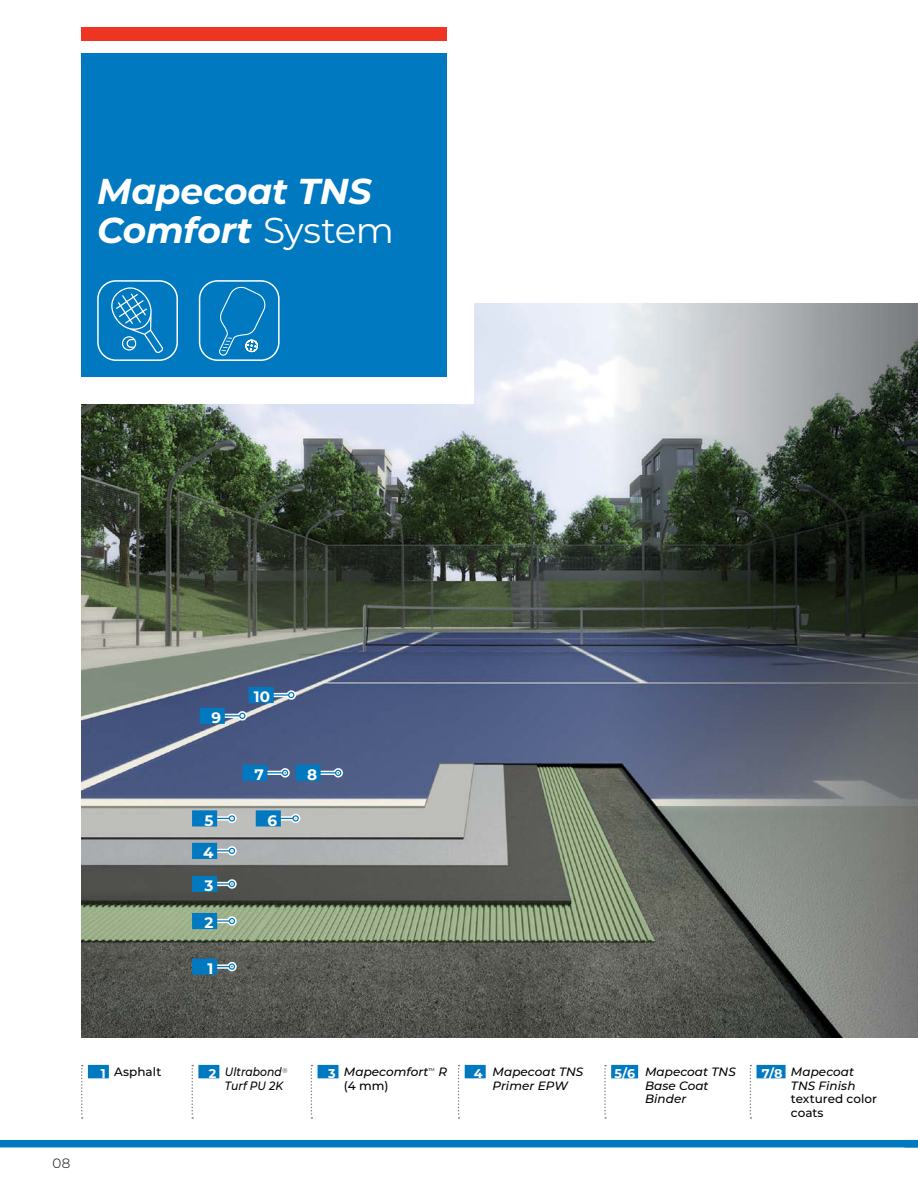
<style>
.page{position:relative;width:918px;height:1188px;background:#fff}
.page>*{position:absolute;margin:0;border:0;box-sizing:border-box;transform-origin:0 0}
.t1{font:italic 700 36px/39px "Montserrat";letter-spacing:-.005em;color:#fff}
.t2{font:700 15.15px "Montserrat";color:#fff}
.t3{font:300 13.5px "Montserrat";color:#000}
.t4{font:italic 500 12px/13.5px "Montserrat";letter-spacing:.005em;color:#000}
.t5{font:500 12px/13.5px "Montserrat";letter-spacing:.005em;color:#000}
.t6{font:italic 500 12px/13.5px "Montserrat";letter-spacing:.005em;color:#000;scale:.9 1}
.s1{font-weight:400;font-style:normal}
.s2{font-weight:700;font-size:12.75px;color:#fff}
.s3{font-weight:700;font-style:normal;font-size:12.75px;color:#fff}
.s4{font-style:normal}
</style>
<div class="page">
<div style="left:0;top:1140px;width:918px;height:7px;background:#0079c1"></div>
<img style="left:81px;top:303px;width:837px;height:735px">
<svg style="left:192px;top:959px;width:46px;height:16px"></svg>
<svg style="left:192px;top:913px;width:46px;height:16px"></svg>
<svg style="left:192px;top:876px;width:46px;height:16px"></svg>
<svg style="left:192px;top:843px;width:46px;height:16px"></svg>
<svg style="left:192px;top:810px;width:46px;height:16px"></svg>
<svg style="left:200px;top:687px;width:97px;height:37px"></svg>
<svg style="left:256px;top:810px;width:45px;height:16px"></svg>
<svg style="left:242px;top:765px;width:102px;height:16px"></svg>
<div style="left:81px;top:54px;width:393px;height:350px;background:#fff"></div>
<div style="left:81px;top:54px;width:366px;height:323px;background:#0079c1"></div>
<div style="left:81px;top:27px;width:366px;height:13px;background:#ee3524"></div>
<svg style="left:81px;top:1065px;width:28px;height:54px"></svg>
<svg style="left:191px;top:1065px;width:28px;height:54px"></svg>
<svg style="left:318px;top:1065px;width:21px;height:13px"></svg>
<svg style="left:311px;top:1065px;width:1px;height:54px"></svg>
<svg style="left:458px;top:1065px;width:28px;height:54px"></svg>
<svg style="left:604px;top:1065px;width:34px;height:54px"></svg>
<svg style="left:757px;top:1065px;width:29px;height:13px"></svg>
<svg style="left:750px;top:1065px;width:1px;height:54px"></svg>
<svg style="left:111px;top:287px;width:52px;height:66px"></svg>
<div style="left:97px;top:280px;width:81px;height:81px;border:2px solid #fff;border-radius:18px"></div>
<div style="left:199px;top:280px;width:81px;height:81px;border:2px solid #fff;border-radius:18px"></div>
<svg style="left:219px;top:286px;width:47px;height:70px"></svg>
<h1 class="t1" style="left:97px;top:169px;width:298px">Mapecoat TNS<br>Comfort <span class="s1">System</span></h1>
<p class="t2" style="left:212px;top:707px;width:11px">9</p>
<p class="t2" style="left:205px;top:809px;width:11px">5</p>
<p class="t2" style="left:203px;top:842px;width:12px">4</p>
<p class="t2" style="left:205px;top:875px;width:10px">3</p>
<p class="t2" style="left:205px;top:912px;width:10px">2</p>
<p class="t2" style="left:208px;top:958px;width:7px">1</p>
<p class="t2" style="left:254px;top:686px;width:18px">10</p>
<p class="t2" style="left:255px;top:764px;width:11px">7</p>
<p class="t2" style="left:307px;top:764px;width:12px">8</p>
<p class="t2" style="left:268px;top:809px;width:11px">6</p>
<p class="t3" style="left:53px;top:1154px;width:19px">08</p>
<p class="t5" style="left:101px;top:1065px;width:62px"><span class="s2">1</span> Asphalt</p>
<p class="t6" style="left:225px;top:1065px;width:71px;text-indent:-16px"><span class="s3">2</span> Ultrabond<sup>®<br></sup>Turf PU 2K</p>
<p class="t4" style="left:344px;top:1065px;width:105px;text-indent:-16px"><span class="s3">3</span> Mapecomfort<sup>™</sup> R <span class="s4">(4 mm)</span></p>
<p class="t4" style="left:474px;top:1065px;width:111px;text-align:center"><span class="s3">4</span> Mapecoat TNS<br>Primer EPW</p>
<p class="t4" style="left:645px;top:1065px;width:92px;text-indent:-31px"><span class="s3">5/6</span> Mapecoat TNS<br>Base Coat<br>Binder</p>
<p class="t4" style="left:762px;top:1065px;width:95px;text-align:right"><span class="s3">7/8</span> Mapecoat<br>TNS Finish</p>
<p class="t5" style="left:791px;top:1092px;width:88px">textured color coats</p>
</div>
